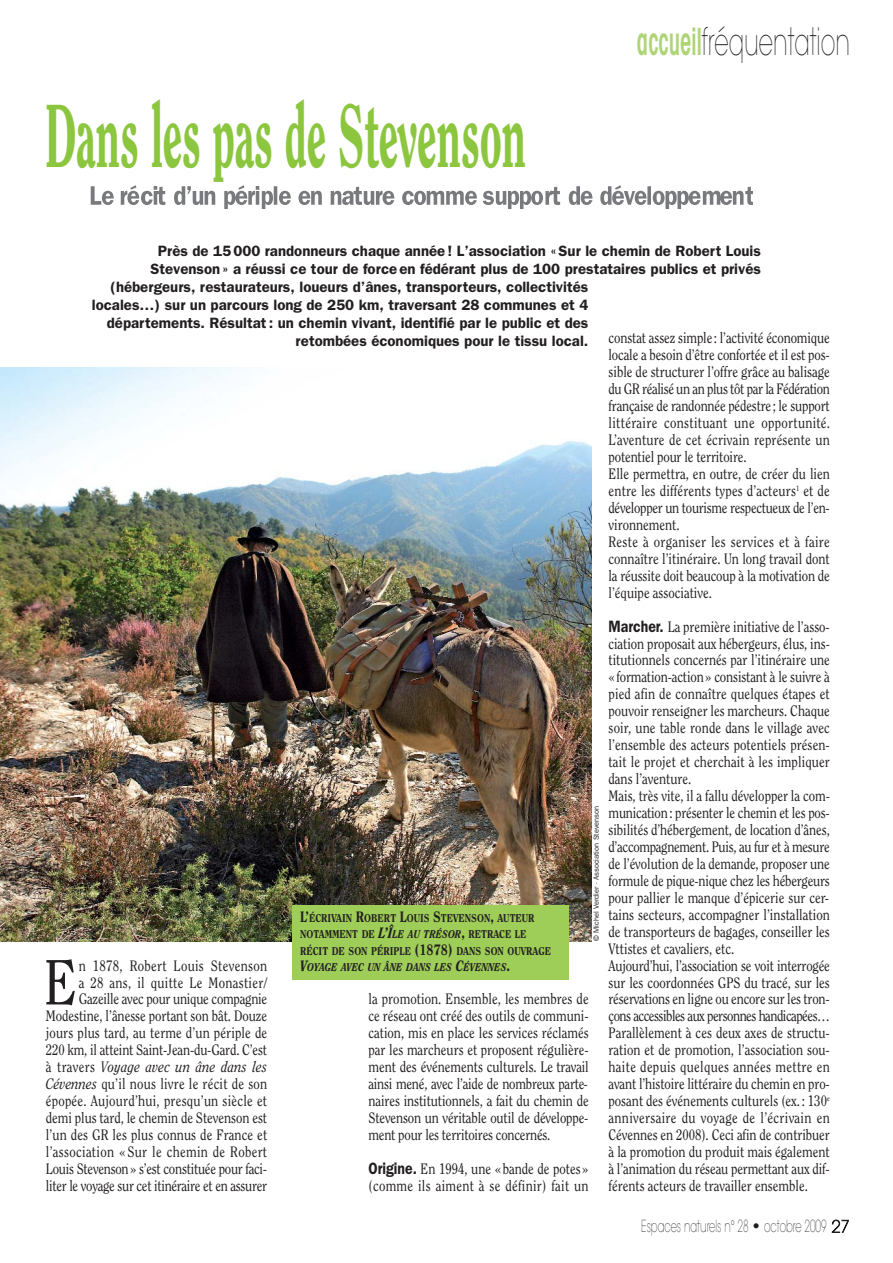
<style>
.page{position:relative;width:893px;height:1263px;background:#fff}
.page>*{position:absolute;margin:0;border:0;box-sizing:border-box;transform-origin:0 0}
.t1{font:800 88.8px "Clearface";letter-spacing:-.01em;color:#8cc63f;scale:.5 1}
.t2{font:63.45px "Clearface";color:#231f20;scale:.85 1}
.t3{font:200 37.5px "Avant Garde";color:#231f20;scale:.61 1}
.t4{font:200 16.5px "Avant Garde";color:#231f20;scale:.61 1}
.t5{font:15px/17px "Clearface";color:#231f20;scale:.85 1}
.t6{font:600 15px "Franklin Gothic";color:#231f20}
.t7{font:15px/17px "Clearface";letter-spacing:.025em;color:#231f20;scale:.85 1}
.t8{font:800 11.25px/16.5px "Clearface";color:#231f20;scale:.85 1}
.t9{font:7.5px "Franklin Gothic";color:#231f20}
.s1{font-weight:600;font-stretch:condensed;color:#aed476}
.s2{font-family:"Franklin Gothic";font-weight:600;font-size:16.5px}
.s3{font-size:15px}
.s4{font-style:italic;font-size:15px}
.s5{font-style:italic}
</style>
<div class="page">
<img style="left:1px;top:367px;width:590px;height:574px">
<svg style="left:91px;top:185px;width:182px;height:24px"></svg>
<div style="left:292px;top:906px;width:276px;height:74px;background:#9ecd58"></div>
<div style="left:588px;top:288px;width:262px;height:95px;background:#fff"></div>
<h1 class="t1" style="left:45px;top:100px;width:964px">Dans les pas de Stevenson</h1>
<h3 class="t3" style="left:637px;top:27px;width:351px"><span class="s1">accueil</span>fréquentation</h3>
<p class="t6" style="left:158px;top:246px;width:604px">Près de 15 000 randonneurs chaque année! L’association «Sur le chemin de Robert Louis</p>
<p class="t6" style="left:150px;top:264px;width:612px">Stevenson» a réussi ce tour de forceen fédérant plus de 100 prestataires publics et privés</p>
<p class="t6" style="left:110px;top:282px;width:479px">(hébergeurs, restaurateurs, loueurs d’ânes, transporteurs, collectivités</p>
<p class="t6" style="left:92px;top:300px;width:498px">locales…) sur un parcours long de 250 km, traversant 28 communes et 4</p>
<p class="t6" style="left:107px;top:318px;width:483px">départements. Résultat : un chemin vivant, identifié par le public et des</p>
<p class="t6" style="left:295px;top:336px;width:294px">retombées économiques pour le tissu local.</p>
<p class="t5" style="left:608px;top:331px;width:262px">constat assez simple: l’activité économique locale a besoin d’être confortée et il est pos&shy;sible de structurer l’offre grâce au balisage du GR réalisé un an plus tôt par la Fédération française de randonnée pédestre; le support littéraire constituant une opportunité.<br>L’aventure de cet écrivain représente un potentiel pour le territoire.<br>Elle permettra, en outre, de créer du lien entre les différents types d’acteurs<sup>1</sup> et de développer un tourisme respectueux de l’en&shy;vironnement.<br>Reste à organiser les services et à faire connaître l’itinéraire. Un long travail dont la réussite doit beaucoup à la motivation de l’équipe associative.</p>
<p class="t5" style="left:608px;top:619px;width:262px"><span class="s2">Marcher.</span> La première initiative de l’asso&shy;ciation proposait aux hébergeurs, élus, ins&shy;titutionnels concernés par l’itinéraire une «formation-action» consistant à le suivre à pied afin de connaître quelques étapes et pouvoir renseigner les marcheurs. Chaque soir, une table ronde dans le village avec l’ensemble des acteurs potentiels présen&shy;tait le projet et cherchait à les impliquer dans l’aventure.<br>Mais, très vite, il a fallu développer la com&shy;munication: présenter le chemin et les pos&shy;sibilités d’hébergement, de location d’ânes, d’accompagnement. Puis, au fur et à mesure de l’évolution de la demande, proposer une formule de pique-nique chez les hébergeurs pour pallier le manque d’épicerie sur cer&shy;tains secteurs, accompagner l’installation de transporteurs de bagages, conseiller les Vttistes et cavaliers, etc.<br>Aujourd’hui, l’association se voit interrogée sur les coordonnées GPS du tracé, sur les réservations en ligne ou encore sur les tron&shy;çons accessibles aux personnes handicapées… Parallèlement à ces deux axes de structu&shy;ration et de promotion, l’association sou&shy;haite depuis quelques années mettre en avant l’histoire littéraire du chemin en pro&shy;posant des événements culturels (ex. : 130<sup>e </sup>anniversaire du voyage de l’écrivain en Cévennes en 2008). Ceci afin de contribuer à la promotion du produit mais également à l’animation du réseau permettant aux dif&shy;férents acteurs de travailler ensemble.</p>
<p class="t9" style="left:593px;top:941px;width:136px;rotate:-90deg">© Michel Verdier - Association Stevenson</p>
<p class="t8" style="left:300px;top:910px;width:297px"><span class="s3">L’</span>ÉCRIVAIN <span class="s3">R</span>OBERT <span class="s3">L</span>OUIS <span class="s3">S</span>TEVENSON<span class="s3">,</span> AUTEUR NOTAMMENT DE <span class="s4">L’Î</span><span class="s5">LE AU TRÉSOR</span><span class="s3">,</span> RETRACE LE RÉCIT DE SON PÉRIPLE <span class="s3">(1878)</span> DANS SON OUVRAGE <span class="s4">V</span><span class="s5">OYAGE AVEC UN ÂNE DANS LES</span> <span class="s4">C</span><span class="s5">ÉVENNES</span><span class="s3">.</span></p>
<h2 class="t2" style="left:44px;top:956px;width:40px">E</h2>
<p class="t5" style="left:46px;top:958px;width:262px;text-align:right">n 1878, Robert Louis Stevenson<br>a 28 ans, il quitte Le Monastier/ Gazeille avec pour unique compagnie Modestine, l’ânesse portant son bât. Douze jours plus tard, au terme d’un périple de 220 km, il atteint Saint-Jean-du-Gard. C’est à travers <span class="s5">Voyage avec un âne dans les Cévennes</span> qu’il nous livre le récit de son épopée. Aujourd’hui, presqu’un siècle et demi plus tard, le chemin de Stevenson est l’un des GR les plus connus de France et l’association « Sur le chemin de Robert Louis Stevenson» s’est constituée pour faci&shy;liter le voyage sur cet itinéraire et en assurer</p>
<p class="t5" style="left:368px;top:992px;width:261px;text-align:justify">la promotion. Ensemble, les membres de ce réseau ont créé des outils de communi&shy;cation, mis en place les services réclamés par les marcheurs et proposent régulière&shy;ment des événements culturels. Le travail ainsi mené, avec l’aide de nombreux parte&shy;naires institutionnels, a fait du chemin de Stevenson un véritable outil de développe&shy;ment pour les territoires concernés.</p>
<p class="t7" style="left:368px;top:1161px;width:260px"><span class="s2">Origine.</span> En 1994, une « bande de potes » (comme ils aiment à se définir) fait un</p>
<p class="t4" style="left:641px;top:1220px;width:343px">Espaces naturels n° 28 • octobre 2009 27</p>
</div>
